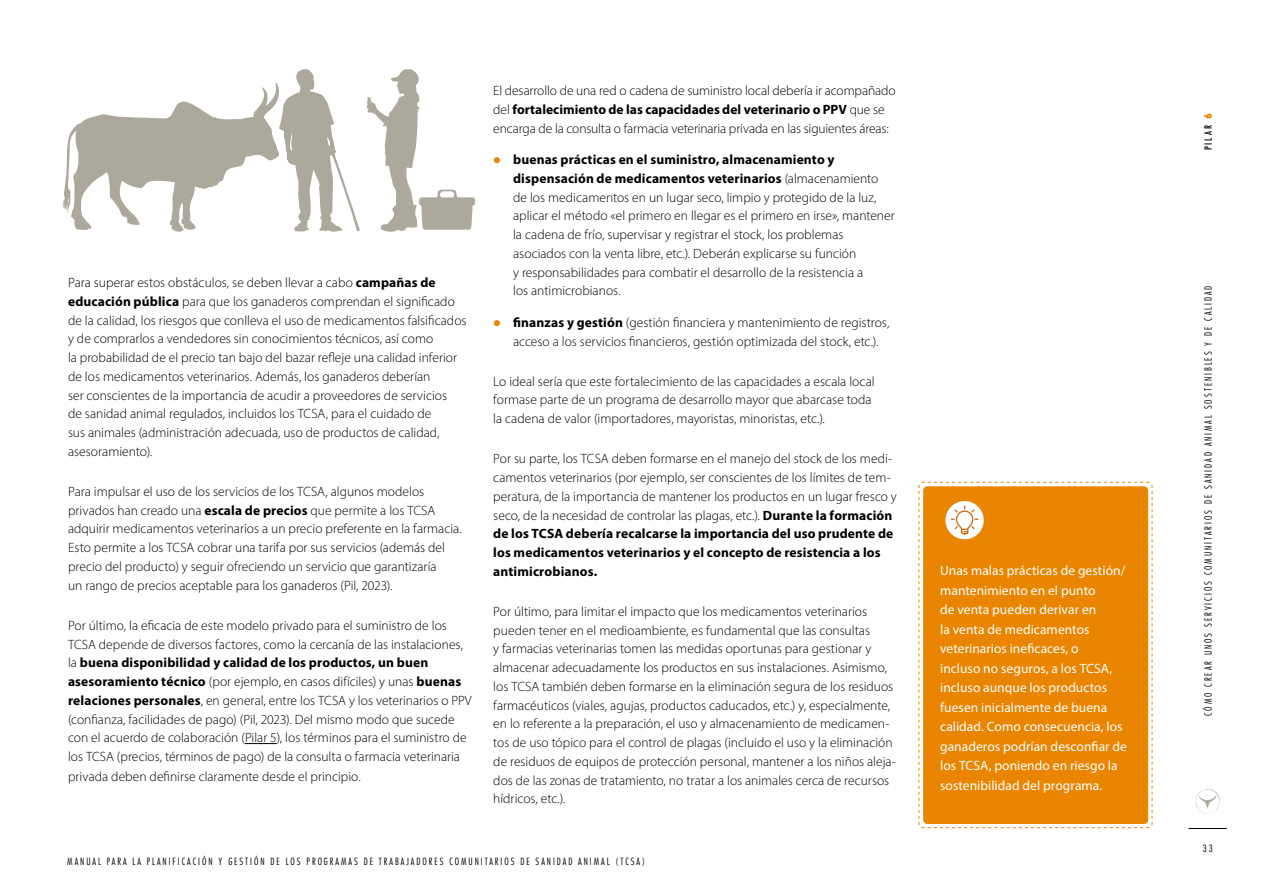
<style>
.page{position:relative;width:1263px;height:893px;background:#fff}
.page>*{position:absolute;margin:0;border:0;box-sizing:border-box;transform-origin:0 0}
.t1{font:300 13.5px/18.8px "Myriad Pro";color:#000}
.t2{font:13.5px/19.5px "Myriad Pro";letter-spacing:.005em;color:#fff}
.t3{font:300 condensed 9.75px "Futura Std";letter-spacing:.2em;color:#000}
.t4{font:condensed 9.75px "Futura Std";letter-spacing:.2em;color:#000}
.s1{font-weight:700}
.s2{color:#e98500}
.s3{font-weight:800;color:#e98500}
</style>
<div class="page">
<hr style="left:1188px;top:828px;width:39px;height:1px;background:#000">
<svg style="left:1195px;top:789px;width:25px;height:25px"></svg>
<hr style="left:245px;top:743px;width:32px;height:1px;background:#000">
<svg style="left:918px;top:481px;width:235px;height:347px"></svg>
<div style="left:923px;top:486px;width:225px;height:338px;background:#e98500;border-radius:4px"></div>
<div style="left:945px;top:501px;width:39px;height:38px;background:#fff;border-radius:50%"></div>
<svg style="left:951px;top:505px;width:27px;height:30px"></svg>
<svg style="left:63px;top:69px;width:297px;height:163px"></svg>
<svg style="left:367px;top:69px;width:108px;height:163px"></svg>
<p class="t1" style="left:68px;top:273px;width:400px">Para superar estos obstáculos, se deben llevar a cabo <span class="s1">campañas de educación pública</span> para que los ganaderos comprendan el significado de la calidad, los riesgos que conlleva el uso de medicamentos falsificados y de comprarlos a vendedores sin conocimientos técnicos, así como<br>la probabilidad de el precio tan bajo del bazar refleje una calidad inferior de los medicamentos veterinarios. Además, los ganaderos deberían<br>ser conscientes de la importancia de acudir a proveedores de servicios<br>de sanidad animal regulados, incluidos los TCSA, para el cuidado de<br>sus animales (administración adecuada, uso de productos de calidad, asesoramiento).</p>
<p class="t1" style="left:68px;top:482px;width:395px">Para impulsar el uso de los servicios de los TCSA, algunos modelos privados han creado una <span class="s1">escala de precios</span> que permite a los TCSA adquirir medicamentos veterinarios a un precio preferente en la farmacia.<br>Esto permite a los TCSA cobrar una tarifa por sus servicios (además del precio del producto) y seguir ofreciendo un servicio que garantizaría<br>un rango de precios aceptable para los ganaderos (Pil, 2023).</p>
<p class="t1" style="left:68px;top:616px;width:405px">Por último, la eficacia de este modelo privado para el suministro de los TCSA depende de diversos factores, como la cercanía de las instalaciones, la <span class="s1">buena disponibilidad y calidad de los productos, un buen asesoramiento técnico</span> (por ejemplo, en casos difíciles) y unas <span class="s1">buenas relaciones personales</span>, en general, entre los TCSA y los veterinarios o PPV (confianza, facilidades de pago) (Pil, 2023). Del mismo modo que sucede con el acuerdo de colaboración (Pilar 5), los términos para el suministro de los TCSA (precios, términos de pago) de la consulta o farmacia veterinaria privada deben definirse claramente desde el principio.</p>
<p class="t1" style="left:493px;top:81px;width:404px">El desarrollo de una red o cadena de suministro local debería ir acompañado del <span class="s1">fortalecimiento de las capacidades del veterinario o PPV</span> que se encarga de la consulta o farmacia veterinaria privada en las siguientes áreas:</p>
<p class="t1" style="left:513px;top:150px;width:383px;text-indent:-20px"><span class="s2">●</span> <span class="s1">buenas prácticas en el suministro, almacenamiento y dispensación de medicamentos veterinarios</span> (almacenamiento de los medicamentos en un lugar seco, limpio y protegido de la luz, aplicar el método «el primero en llegar es el primero en irse», mantener la cadena de frío, supervisar y registrar el stock, los problemas asociados con la venta libre, etc.). Deberán explicarse su función<br>y responsabilidades para combatir el desarrollo de la resistencia a<br>los antimicrobianos.</p>
<p class="t1" style="left:513px;top:313px;width:378px;text-indent:-20px"><span class="s2">●</span> <span class="s1">finanzas y gestión</span> (gestión financiera y mantenimiento de registros, acceso a los servicios financieros, gestión optimizada del stock, etc.).</p>
<p class="t1" style="left:493px;top:372px;width:383px">Lo ideal sería que este fortalecimiento de las capacidades a escala local formase parte de un programa de desarrollo mayor que abarcase toda la cadena de valor (importadores, mayoristas, minoristas, etc.).</p>
<p class="t1" style="left:493px;top:449px;width:405px">Por su parte, los TCSA deben formarse en el manejo del stock de los medi&shy;camentos veterinarios (por ejemplo, ser conscientes de los límites de tem&shy;peratura, de la importancia de mantener los productos en un lugar fresco y seco, de la necesidad de controlar las plagas, etc.). <span class="s1">Durante la formación de los TCSA debería recalcarse la importancia del uso prudente de los medicamentos veterinarios y el concepto de resistencia a los antimicrobianos.</span></p>
<p class="t1" style="left:493px;top:602px;width:404px">Por último, para limitar el impacto que los medicamentos veterinarios pueden tener en el medioambiente, es fundamental que las consultas<br>y farmacias veterinarias tomen las medidas oportunas para gestionar y almacenar adecuadamente los productos en sus instalaciones. Asimismo, los TCSA también deben formarse en la eliminación segura de los residuos farmacéuticos (viales, agujas, productos caducados, etc.) y, especialmente, en lo referente a la preparación, el uso y almacenamiento de medicamen&shy;tos de uso tópico para el control de plagas (incluido el uso y la eliminación de residuos de equipos de protección personal, mantener a los niños aleja&shy;dos de las zonas de tratamiento, no tratar a los animales cerca de recursos hídricos, etc.).</p>
<p class="t3" style="left:67px;top:856px;width:579px">MANUAL PARA LA PLANIFICACIÓN Y GESTIÓN DE LOS PROGRAMAS DE TRABAJADORES COMUNITARIOS DE SANIDAD ANIMAL (TCSA)</p>
<p class="t2" style="left:940px;top:561px;width:188px">Unas malas prácticas de gestión/ mantenimiento en el punto<br>de venta pueden derivar en<br>la venta de medicamentos veterinarios ineficaces, o<br>incluso no seguros, a los TCSA, incluso aunque los productos fuesen inicialmente de buena calidad. Como consecuencia, los ganaderos podrían desconfiar de los TCSA, poniendo en riesgo la sostenibilidad del programa.</p>
<p class="t4" style="left:1202px;top:150px;width:38px;rotate:-90deg">PILAR <span class="s3">6</span></p>
<p class="t3" style="left:1202px;top:716px;width:432px;rotate:-90deg">CÓMO CREAR UNOS SERVICIOS COMUNITARIOS DE SANIDAD ANIMAL SOSTENIBLES Y DE CALIDAD</p>
<p class="t3" style="left:1203px;top:843px;width:12px">33</p>
</div>
